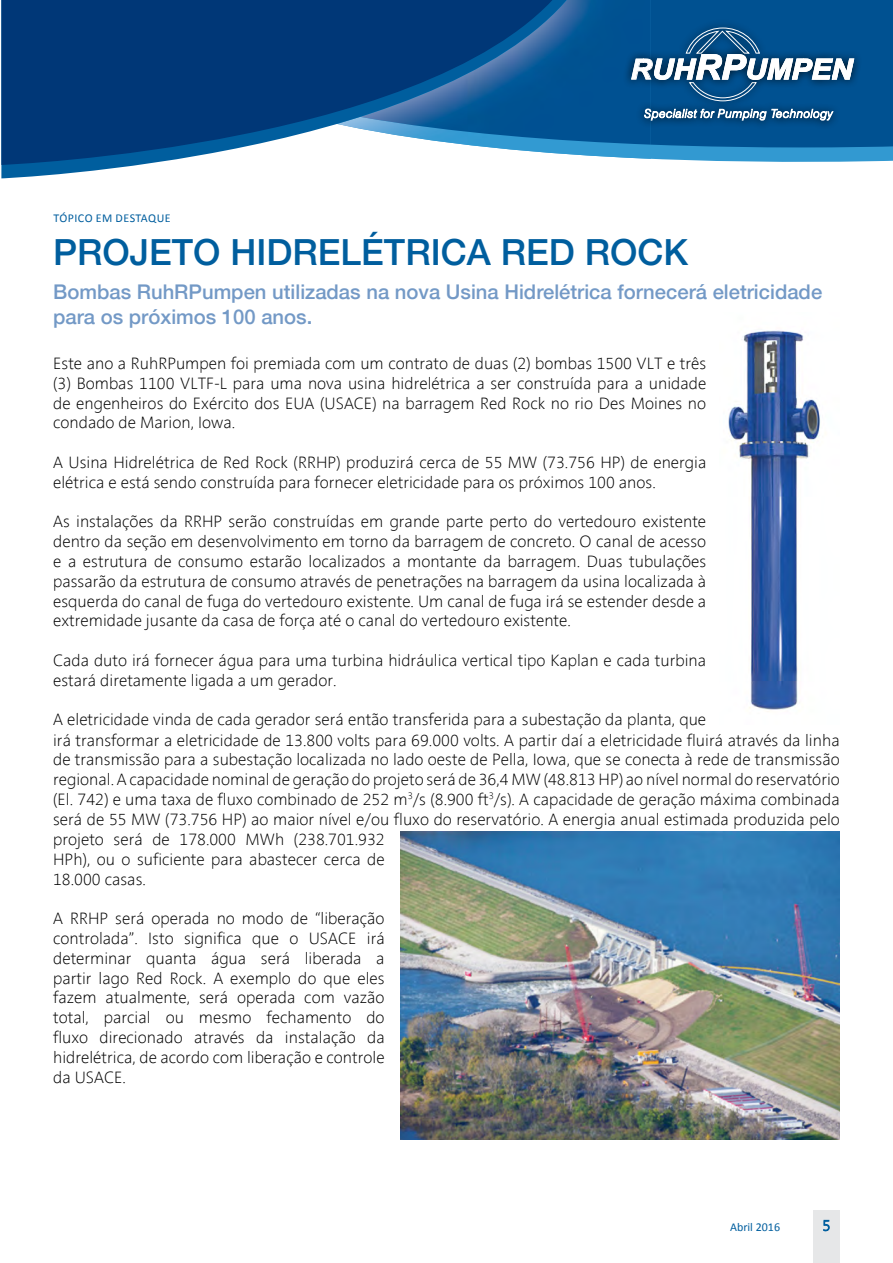
<style>
.page{position:relative;width:893px;height:1263px;background:#fff}
.page>*{position:absolute;margin:0;border:0;box-sizing:border-box;transform-origin:0 0}
.t1{font:500 36px "Helvetica 65";color:#005e9e}
.t2{font:500 20.25px/24.3px "Helvetica 65";color:#7399c6}
.t3{font:300 16.5px/19.8px "Segan";color:#000;text-align:justify}
.t4{font:300 15px "Segan";color:#005e9e}
.t5{font:12px "Calibri";letter-spacing:.03em;color:#005e9e}
</style>
<div class="page">
<svg style="left:651px;top:147px;width:242px;height:15px;background:#3e9ed3"></svg>
<div style="left:583px;top:0;width:47px;height:145px;background:#005192"></div>
<svg style="left:1px;top:0;width:582px;height:178px"></svg>
<svg style="left:1px;top:0;width:569px;height:165px;background:#1e558e"></svg>
<div style="left:623px;top:19px;width:240px;height:110px;background:#000;opacity:.8"></div>
<svg style="left:630px;top:0;width:263px;height:147px;background:#1c6197"></svg>
<div style="left:813px;top:1210px;width:27px;height:53px;background:#e6e7e8"></div>
<svg style="left:823px;top:1219px;width:7px;height:12px"></svg>
<img style="left:400px;top:832px;width:440px;height:307px">
<img style="left:728px;top:330px;width:92px;height:380px">
<p class="t5" style="left:53px;top:210px;width:119px">TÓPICO EM DESTA QUE</p>
<h1 class="t1" style="left:53px;top:231px;width:611px">Projeto Hidrelétrica Red Rock</h1>
<p class="t2" style="left:53px;top:280px;width:771px">Bombas RuhRPumpen utilizadas na nova Usina Hidrelétrica fornecerá eletricidade para os próximos 100 anos.</p>
<p class="t3" style="left:53px;top:355px;width:655px">Este ano a RuhRPumpen foi premiada com um contrato de duas (2) bombas 1500 VLT e três (3) Bombas 1100 VLTF-L para uma nova usina hidrelétrica a ser construída para a unidade de engenheiros do Exército dos EUA (USACE) na barragem Red Rock no rio Des Moines no condado de Marion, Iowa.</p>
<p class="t3" style="left:53px;top:454px;width:655px">A Usina Hidrelétrica de Red Rock (RRHP) produzirá cerca de 55 MW (73.756 HP) de energia elétrica e está sendo construída para fornecer eletricidade para os próximos 100 anos.</p>
<p class="t3" style="left:53px;top:513px;width:655px">As instalações da RRHP serão construídas em grande parte perto do vertedouro existente dentro da seção em desenvolvimento em torno da barragem de concreto. O canal de acesso e a estrutura de consumo estarão localizados a montante da barragem. Duas tubulações passarão da estrutura de consumo através de penetrações na barragem da usina localizada à esquerda do canal de fuga do vertedouro existente. Um canal de fuga irá se estender desde a extremidade jusante da casa de força até o canal do vertedouro existente.</p>
<p class="t3" style="left:53px;top:652px;width:655px">Cada duto irá fornecer água para uma turbina hidráulica vertical tipo Kaplan e cada turbina estará diretamente ligada a um gerador.</p>
<p class="t3" style="left:53px;top:711px;width:655px">A eletricidade vinda de cada gerador será então transferida para a subestação da planta, que</p>
<p class="t3" style="left:53px;top:731px;width:788px;text-align:left">irá transformar a eletricidade de 13.800 volts para 69.000 volts. A partir daí a eletricidade fluirá através da linha de transmissão para a subestação localizada no lado oeste de Pella, Iowa, que se conecta à rede de transmissão regional. A capacidade nominal de geração do projeto será de 36,4 MW (48.813 HP) ao nível normal do reservatório (El. 742) e uma taxa de fluxo combinado de 252 m<sup>3</sup>/s (8.900 ft<sup>3</sup>/s). A capacidade de geração máxima combinada será de 55 MW (73.756 HP) ao maior nível e/ou fluxo do reservatório. A energia anual estimada produzida pelo projeto será de 178.000 MWh (238.701.932<br>HPh), ou o suficiente para abastecer cerca de<br>18.000 casas.</p>
<p class="t3" style="left:53px;top:910px;width:333px">A RRHP será operada no modo de “liberação controlada”. Isto significa que o USACE irá determinar quanta água será liberada a partir lago Red Rock. A exemplo do que eles fazem atualmente, será operada com vazão total, parcial ou mesmo fechamento do fluxo direcionado através da instalação da hidrelétrica, de acordo com liberação e controle da USACE.</p>
<p class="t5" style="left:730px;top:1219px;width:51px">ABRIL 2016</p>
<p class="t4" style="left:822px;top:1219px;width:10px">5</p>
</div>
